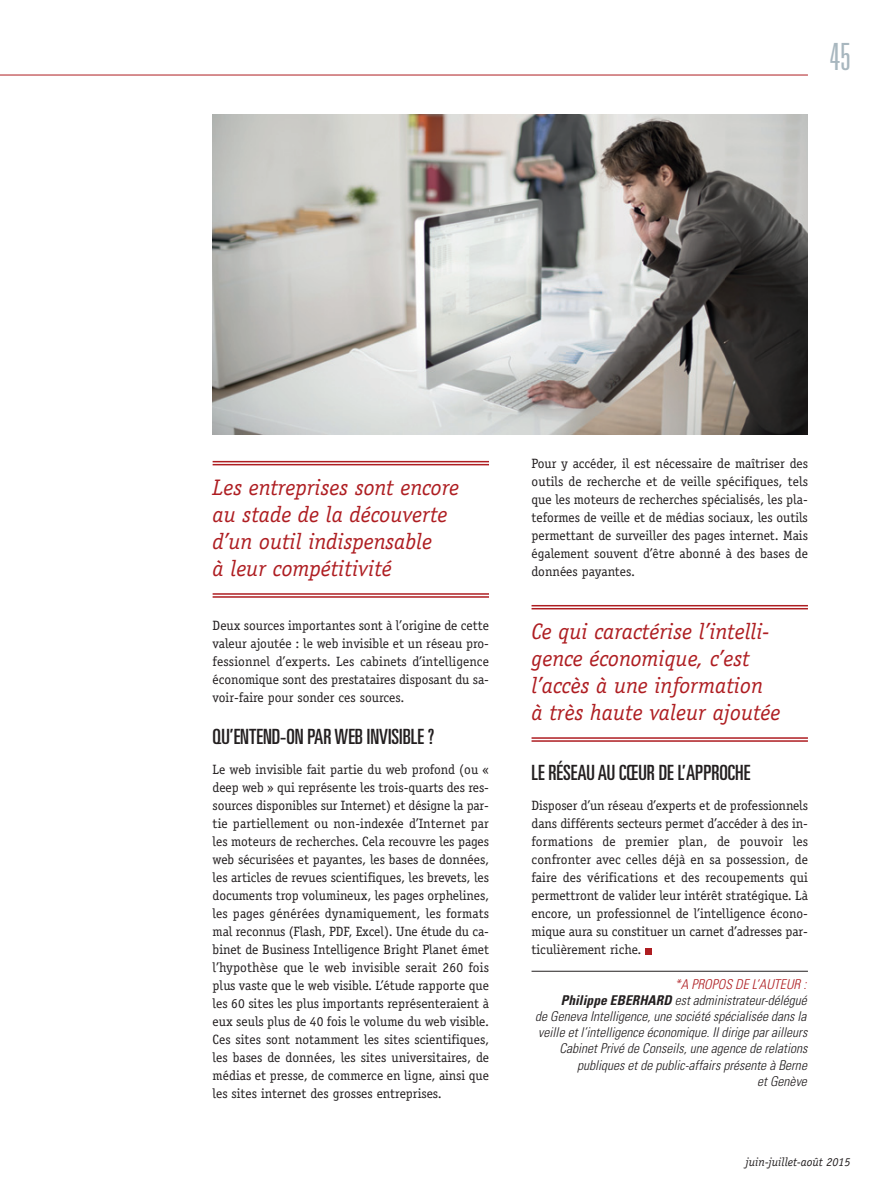
<style>
.page{position:relative;width:893px;height:1191px;background:#fff}
.page>*{position:absolute;margin:0;border:0;box-sizing:border-box;transform-origin:0 0}
.t1{font:300 ultra-condensed 37.5px "Univers";color:#a8b7bf}
.t2{font:italic 22.5px/27px "Officina Serif";color:#ae1d21}
.t3{font:ultra-condensed 21px "Univers";color:#231f20}
.t4{font:13.5px/18px "Officina Serif";color:#231f20;text-align:justify}
.t5{font:italic 300 condensed 13.5px/16.2px "Univers";color:#231f20;text-align:right}
.t6{font:italic 12px "Officina Serif";color:#231f20}
.s1{color:#ae1d21}
.s2{font-weight:700}
</style>
<div class="page">
<hr style="left:0;top:75px;width:808px;height:1px;background:#ae1d21">
<hr style="left:213px;top:461px;width:276px;height:1px;background:#ae1d21">
<hr style="left:213px;top:464px;width:276px;height:1px;background:#ae1d21">
<hr style="left:213px;top:593px;width:276px;height:2px;background:#ae1d21">
<hr style="left:213px;top:596px;width:276px;height:2px;background:#ae1d21">
<hr style="left:531px;top:605px;width:277px;height:1px;background:#ae1d21">
<hr style="left:531px;top:608px;width:277px;height:1px;background:#ae1d21">
<hr style="left:531px;top:737px;width:277px;height:2px;background:#ae1d21">
<hr style="left:531px;top:740px;width:277px;height:2px;background:#ae1d21">
<hr style="left:531px;top:971px;width:277px;height:1px;background:#231f20">
<div style="left:645px;top:948px;width:7px;height:6px;background:#ae1d21"></div>
<img style="left:213px;top:114px;width:595px;height:320px">
<h1 class="t1" style="left:830px;top:43px;width:22px">45</h1>
<h2 class="t2" style="left:213px;top:476px;width:248px">Les entreprises sont encore au stade de la découverte d’un outil indispensable<br>à leur compétitivité</h2>
<p class="t4" style="left:213px;top:618px;width:278px">Deux sources importantes sont à l’origine de cette valeur ajoutée : le web invisible et un réseau pro&shy;fessionnel d’experts. Les cabinets d’intelligence économique sont des prestataires disposant du sa&shy;voir-faire pour sonder ces sources.</p>
<h3 class="t3" style="left:213px;top:729px;width:223px">QU’ENTEND-ON PAR WEB INVISIBLE ?</h3>
<p class="t4" style="left:213px;top:762px;width:278px">Le web invisible fait partie du web profond (ou « deep web » qui représente les trois-quarts des res&shy;sources disponibles sur Internet) et désigne la par&shy;tie partiellement ou non-indexée d’Internet par les moteurs de recherches. Cela recouvre les pages web sécurisées et payantes, les bases de données, les articles de revues scientifiques, les brevets, les documents trop volumineux, les pages orphelines, les pages générées dynamiquement, les formats mal reconnus (Flash, PDF, Excel). Une étude du ca&shy;binet de Business Intelligence Bright Planet émet l’hypothèse que le web invisible serait 260 fois plus vaste que le web visible. L’étude rapporte que les 60 sites les plus importants représenteraient à eux seuls plus de 40 fois le volume du web visible.<br>Ces sites sont notamment les sites scientifiques, les bases de données, les sites universitaires, de médias et presse, de commerce en ligne, ainsi que les sites internet des grosses entreprises.</p>
<p class="t4" style="left:531px;top:456px;width:278px">Pour y accéder, il est nécessaire de maîtriser des outils de recherche et de veille spécifiques, tels que les moteurs de recherches spécialisés, les pla&shy;teformes de veille et de médias sociaux, les outils permettant de surveiller des pages internet. Mais également souvent d’être abonné à des bases de données payantes.</p>
<h2 class="t2" style="left:531px;top:620px;width:250px">Ce qui caractérise l’intelli&shy;gence économique, c’est l’accès à une information<br>à très haute valeur ajoutée</h2>
<h3 class="t3" style="left:531px;top:765px;width:220px">LE RÉSEAU AU CŒUR DE L’APPROCHE</h3>
<p class="t4" style="left:531px;top:798px;width:278px">Disposer d’un réseau d’experts et de professionnels dans différents secteurs permet d’accéder à des in&shy;formations de premier plan, de pouvoir les confronter avec celles déjà en sa possession, de faire des vérifications et des recoupements qui permettront de valider leur intérêt stratégique. Là encore, un professionnel de l’intelligence écono&shy;mique aura su constituer un carnet d’adresses par&shy;ticulièrement riche.</p>
<p class="t5" style="left:535px;top:977px;width:276px"><span class="s1">*A PROPOS DE L’AUTEUR :<br></span><span class="s2">Philippe EBERHARD</span> estadministrateur-délégué<br>de Geneva Intelligence,une société spécialisée dans la veille etl’intelligence économique.Ildirige parailleurs CabinetPrivé de Conseils,une agence de relations publiques etde public-affairs présente à Berne etGenève</p>
<p class="t6" style="left:745px;top:1157px;width:107px">juin-juillet-août 2015</p>
</div>
